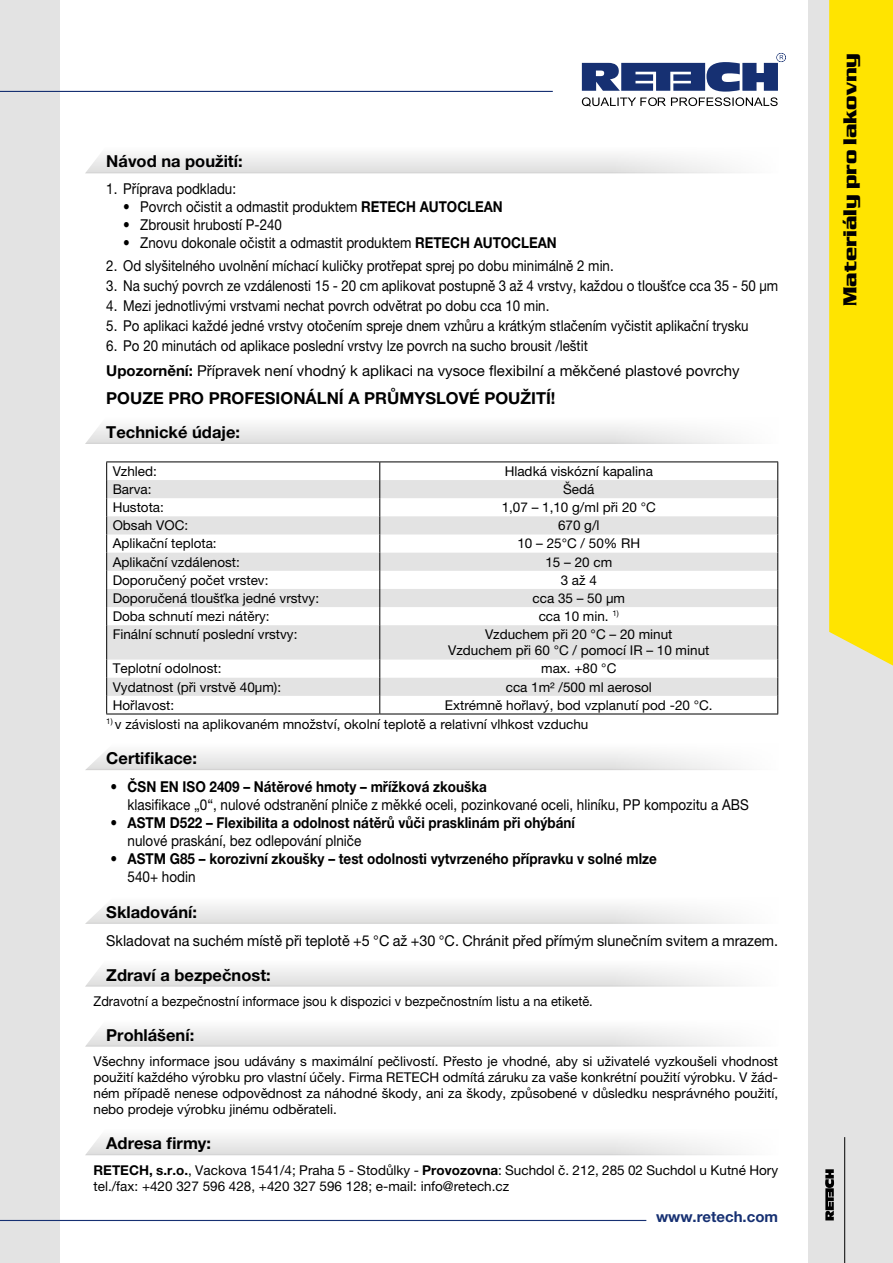
<style>
.page{position:relative;width:893px;height:1263px;background:#fff}
.page>*{position:absolute;margin:0;border:0;box-sizing:border-box;transform-origin:0 0}
.t1{font:700 19.5px "Serpentine DEE";color:#000}
.t2{font:700 16.5px/34px "Helvetica Neue LT Pro";color:#000}
.t3{font:15px/24.3px "Helvetica Neue LT Pro";color:#000;scale:.89 1}
.t4{font:700 15px "Helvetica Neue LT Pro";color:#000;scale:.9 1}
.t5{font:15px "Helvetica Neue LT Pro";color:#000;scale:.9 1}
.t6{font:15px "Helvetica Neue LT Pro";color:#000;scale:.96 1}
.t7{font:700 15px "Helvetica Neue LT Pro";color:#163072}
.t8{font:13.5px/16.2px "Helvetica Neue LT Pro";color:#000;text-align:justify}
.t9{font:13.5px "Helvetica Neue LT Pro";color:#000;scale:.95 1}
.s1{font-weight:700}
</style>
<div class="page">
<div style="left:808px;top:0;width:85px;height:1263px;background:#e3e3e3"></div>
<div style="left:829px;top:0;width:64px;height:666px;background:#ffe400"></div>
<div style="left:0;top:0;width:60px;height:1263px;background:#e3e3e3"></div>
<hr style="left:0;top:91px;width:553px;height:1px;background:#163072">
<svg style="left:582px;top:53px;width:204px;height:54px"></svg>
<hr style="left:844px;top:1137px;width:1px;height:126px;background:#000">
<svg style="left:825px;top:1169px;width:9px;height:51px"></svg>
<hr style="left:0;top:1220px;width:646px;height:1px;background:#163072">
<svg style="left:86px;top:968px;width:652px;height:18px"></svg>
<svg style="left:86px;top:1028px;width:652px;height:18px"></svg>
<svg style="left:85px;top:1136px;width:656px;height:19px"></svg>
<svg style="left:85px;top:154px;width:656px;height:19px"></svg>
<svg style="left:85px;top:425px;width:656px;height:19px"></svg>
<svg style="left:107px;top:462px;width:670px;height:252px"></svg>
<svg style="left:107px;top:480px;width:670px;height:216px;fill:#e3e3e3"></svg>
<hr style="left:106px;top:461px;width:274px;height:1px;background:#000">
<hr style="left:380px;top:461px;width:398px;height:1px;background:#000">
<svg style="left:106px;top:462px;width:1px;height:163px"></svg>
<svg style="left:777px;top:462px;width:1px;height:163px"></svg>
<hr style="left:106px;top:625px;width:1px;height:34px;background:#000">
<hr style="left:777px;top:625px;width:1px;height:34px;background:#000">
<svg style="left:106px;top:659px;width:1px;height:55px"></svg>
<svg style="left:777px;top:659px;width:1px;height:55px"></svg>
<hr style="left:106px;top:714px;width:274px;height:1px;background:#000">
<hr style="left:380px;top:714px;width:398px;height:1px;background:#000">
<svg style="left:380px;top:462px;width:1px;height:163px"></svg>
<hr style="left:380px;top:625px;width:1px;height:34px;background:#000">
<svg style="left:380px;top:659px;width:1px;height:55px"></svg>
<svg style="left:85px;top:751px;width:658px;height:19px"></svg>
<svg style="left:85px;top:905px;width:650px;height:19px"></svg>
<p class="t2" style="left:106px;top:144px;width:138px">Návod na použití:</p>
<p class="t3" style="left:106px;top:177px;width:147px">1. Příprava podkladu:</p>
<p class="t3" style="left:123px;top:195px;width:428px">• Povrch očistit a odmastit produktem <span class="s1">RETECH AUTOCLEAN</span></p>
<p class="t3" style="left:123px;top:213px;width:180px">• Zbrousit hrubostí P-240</p>
<p class="t3" style="left:123px;top:231px;width:489px">• Znovu dokonale očistit a odmastit produktem <span class="s1">RETECH AUTOCLEAN</span></p>
<p class="t3" style="left:106px;top:253px;width:572px">2. Od slyšitelného uvolnění míchací kuličky protřepat sprej po dobu minimálně 2 min.</p>
<p class="t3" style="left:106px;top:273px;width:756px">3. Na suchý povrch ze vzdálenosti 15 - 20 cm aplikovat postupně 3 až 4 vrstvy, každou o tloušťce cca 35 - 50 μm</p>
<p class="t3" style="left:106px;top:293px;width:499px">4. Mezi jednotlivými vrstvami nechat povrch odvětrat po dobu cca 10 min.</p>
<p class="t3" style="left:106px;top:313px;width:723px">5. Po aplikaci každé jedné vrstvy otočením spreje dnem vzhůru a krátkým stlačením vyčistit aplikační trysku</p>
<p class="t3" style="left:106px;top:333px;width:713px">6. Po 20 minutách od aplikace poslední vrstvy lze povrch na sucho brousit /leštit<br><span class="s1">Upozornění:</span> Přípravek není vhodný k aplikaci na vysoce flexibilní a měkčené plastové povrchy</p>
<p class="t2" style="left:106px;top:381px;width:451px">POUZE PRO PROFESIONÁLNÍ A PRŮMYSLOVÉ POUŽITÍ!<br>Technické údaje:</p>
<p class="t8" style="left:113px;top:463px;width:46px">Vzhled:</p>
<p class="t8" style="left:505px;top:463px;width:150px">Hladká viskózní kapalina</p>
<p class="t8" style="left:113px;top:481px;width:40px">Barva:</p>
<p class="t8" style="left:563px;top:481px;width:33px">Šedá</p>
<p class="t8" style="left:113px;top:499px;width:53px">Hustota:</p>
<p class="t8" style="left:502px;top:499px;width:156px">1,07 – 1,10 g/ml při 20 °C</p>
<p class="t8" style="left:113px;top:517px;width:77px">Obsah VOC:</p>
<p class="t8" style="left:558px;top:517px;width:43px">670 g/l</p>
<p class="t8" style="left:113px;top:535px;width:106px">Aplikační teplota:</p>
<p class="t8" style="left:517px;top:535px;width:124px">10 – 25°C / 50% RH</p>
<p class="t8" style="left:113px;top:553px;width:129px">Aplikační vzdálenost:</p>
<p class="t8" style="left:545px;top:553px;width:68px">15 – 20 cm</p>
<p class="t8" style="left:113px;top:572px;width:157px">Doporučený počet vrstev:</p>
<p class="t8" style="left:561px;top:572px;width:38px">3 až 4</p>
<p class="t8" style="left:113px;top:590px;width:208px">Doporučená tloušťka jedné vrstvy:</p>
<p class="t8" style="left:532px;top:590px;width:94px">cca 35 – 50 μm</p>
<p class="t8" style="left:113px;top:608px;width:159px">Doba schnutí mezi nátěry:</p>
<p class="t8" style="left:539px;top:608px;width:82px">cca 10 min. <sup>1)</sup></p>
<p class="t8" style="left:113px;top:626px;width:186px">Finální schnutí poslední vrstvy:</p>
<p class="t8" style="left:448px;top:626px;width:263px;text-align:center">Vzduchem při 20 °C – 20 minut<br>Vzduchem při 60 °C / pomocí IR – 10 minut</p>
<p class="t8" style="left:113px;top:660px;width:110px">Teplotní odolnost:</p>
<p class="t8" style="left:541px;top:660px;width:77px">max. +80 °C</p>
<p class="t8" style="left:113px;top:678px;width:170px">Vydatnost (při vrstvě 40µm):</p>
<p class="t8" style="left:506px;top:678px;width:148px">cca 1m² /500 ml aerosol</p>
<p class="t8" style="left:113px;top:697px;width:63px">Hořlavost:</p>
<p class="t8" style="left:445px;top:697px;width:269px">Extrémně hořlavý, bod vzplanutí pod -20 °C.</p>
<p class="t8" style="left:106px;top:716px;width:484px"><sup>1)</sup> v závislosti na aplikovaném množství, okolní teplotě a relativní vlhkost vzduchu</p>
<p class="t2" style="left:106px;top:741px;width:92px">Certifikace:</p>
<p class="t4" style="left:111px;top:778px;width:420px">• ČSN EN ISO 2409 – Nátěrové hmoty – mřížková zkouška</p>
<p class="t5" style="left:128px;top:796px;width:692px">klasifikace „0“, nulové odstranění plniče z měkké oceli, pozinkované oceli, hliníku, PP kompozitu a ABS</p>
<p class="t4" style="left:111px;top:814px;width:518px">• ASTM D522 – Flexibilita a odolnost nátěrů vůči prasklinám při ohýbání</p>
<p class="t5" style="left:128px;top:832px;width:261px">nulové praskání, bez odlepování plniče</p>
<p class="t4" style="left:111px;top:850px;width:609px">• ASTM G85 – korozivní zkoušky – test odolnosti vytvrzeného přípravku v solné mlze</p>
<p class="t5" style="left:128px;top:868px;width:77px">540+ hodin</p>
<p class="t2" style="left:106px;top:894px;width:92px">Skladování:</p>
<p class="t6" style="left:106px;top:932px;width:701px">Skladovat na suchém místě při teplotě +5 °C až +30 °C. Chránit před přímým slunečním svitem a mrazem.</p>
<p class="t2" style="left:106px;top:957px;width:166px">Zdraví a bezpečnost:</p>
<p class="t9" style="left:94px;top:993px;width:527px">Zdravotní a bezpečnostní informace jsou k dispozici v bezpečnostním listu a na etiketě.</p>
<p class="t2" style="left:106px;top:1017px;width:89px">Prohlášení:</p>
<p class="t8" style="left:94px;top:1053px;width:686px">Všechny informace jsou udávány s maximální pečlivostí. Přesto je vhodné, aby si uživatelé vyzkoušeli vhodnost použití každého výrobku pro vlastní účely. Firma RETECH odmítá záruku za vaše konkrétní použití výrobku. V žád&shy;ném případě nenese odpovědnost za náhodné škody, ani za škody, způsobené v důsledku nesprávného použití, nebo prodeje výrobku jinému odběrateli.</p>
<p class="t2" style="left:106px;top:1126px;width:106px">Adresa firmy:</p>
<p class="t8" style="left:94px;top:1161px;width:686px"><span class="s1">RETECH, s.r.o.</span>, Vackova 1541/4; Praha 5 - Stodůlky - <span class="s1">Provozovna</span>: Suchdol č. 212, 285 02 Suchdol u Kutné Hory tel./fax: +420 327 596 428, +420 327 596 128; e-mail: info@retech.cz</p>
<p class="t7" style="left:656px;top:1207px;width:124px">www.retech.com</p>
<h1 class="t1" style="left:839px;top:306px;width:255px;rotate:-90deg">Materiály pro lakovny</h1>
</div>
